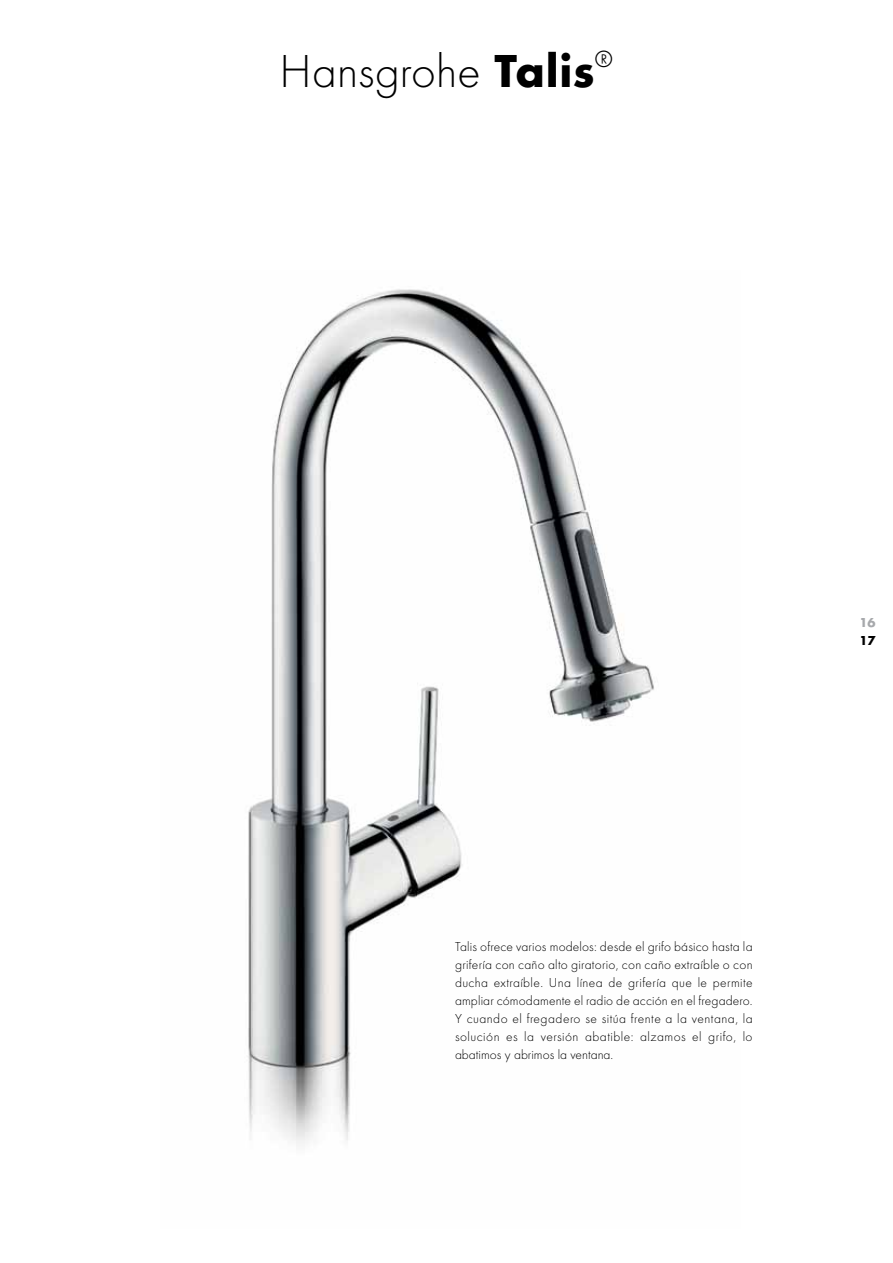
<style>
.page{position:relative;width:893px;height:1263px;background:#fff}
.page>*{position:absolute;margin:0;border:0;box-sizing:border-box;transform-origin:0 0}
.t1{font:300 48px "Futura TOT";letter-spacing:.005em;color:#000}
.t2{font:300 13.5px/18px "Futura TOT";letter-spacing:.015em;color:#000;text-align:justify}
.t3{font:700 13.5px "Futura TOT";color:#a7a9ac}
.t4{font:700 13.5px "Futura TOT";color:#000}
.s1{font-weight:700}
</style>
<div class="page">
<img style="left:248px;top:289px;width:406px;height:855px">
<h1 class="t1" style="left:280px;top:44px;width:335px">Hansgrohe <span class="s1">Talis</span><sup>®</sup></h1>
<p class="t3" style="left:859px;top:614px;width:18px">16</p>
<p class="t4" style="left:859px;top:632px;width:17px">17</p>
<p class="t2" style="left:455px;top:938px;width:299px">Talis ofrece varios modelos: desde el grifo básico hasta la grifería con caño alto giratorio, con caño extraíble o con ducha extraíble. U na línea de grifería que le permite ampliar cómodamente el radio de acción en el fregadero.<br>Y cuando el fregadero se sitúa frente a la ventana, la solución es la versión abatible: alzamos el grifo, lo abatimos y abrimos la ventana.</p>
</div>
